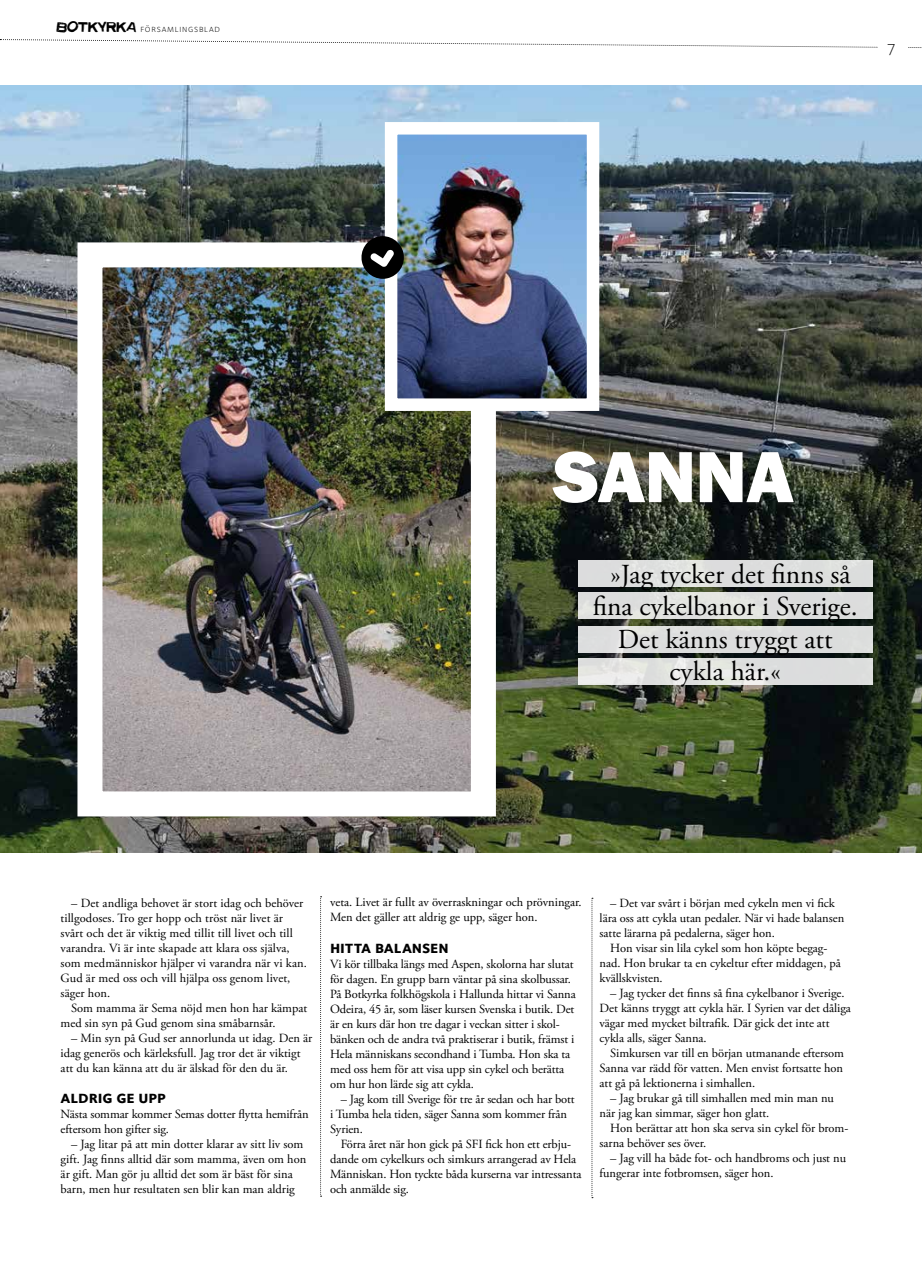
<style>
.page{position:relative;width:922px;height:1265px;background:#fff}
.page>*{position:absolute;margin:0;border:0;box-sizing:border-box;transform-origin:0 0}
.t1{font:800 75px "Franklin Gothic";letter-spacing:-.01em;color:#fff}
.t2{font:27.5px/32.5px "Adobe Garamond Pro";color:#000;text-align:center}
.t3{font:17.5px "Foundry Sterling Bold Expert";letter-spacing:-.01em;color:#000}
.t4{font:17.5px "Foundry Sterling Light OSF";color:#000}
.t5{font:12.5px/15px "Adobe Garamond Pro";letter-spacing:-.005em;color:#000}
.t6{font:10px "Foundry Sterling Light Expert";letter-spacing:.075em;color:#000}
.s1{font-family:"Crafty One";font-size:15px}
</style>
<div class="page">
<svg style="left:0;top:39px;width:922px;height:9px"></svg>
<div style="left:877px;top:36px;width:30px;height:25px;background:#fff"></div>
<img style="left:0;top:85px;width:921px;height:767px">
<img style="left:103px;top:268px;width:367px;height:522px">
<img style="left:398px;top:135px;width:188px;height:263px">
<svg style="left:320px;top:896px;width:1px;height:301px"></svg>
<svg style="left:591px;top:898px;width:2px;height:300px"></svg>
<svg style="left:578px;top:659px;width:294px;height:26px;background:#e1e2e0"></svg>
<div style="left:578px;top:593px;width:294px;height:26px;background:#dddedd"></div>
<div style="left:578px;top:627px;width:294px;height:26px;background:#dcdddd"></div>
<div style="left:578px;top:560px;width:294px;height:26px;background:#dcdddd"></div>
<img style="left:357px;top:232px;width:51px;height:51px">
<p class="t6" style="left:56px;top:23px;width:165px"><span class="s1">BOTKYRKA</span> församlingsblad</p>
<h3 class="t4" style="left:887px;top:37px;width:9px">7</h3>
<h1 class="t1" style="left:553px;top:428px;width:242px">SANNA</h1>
<h2 class="t2" style="left:592px;top:559px;width:266px">»Jag tycker det finns så fina cykelbanor i Sverige.<br>Det känns tryggt att cykla här.«</h2>
<p class="t5" style="left:61px;top:896px;width:248px;text-indent:11px">– Det andliga behovet är stort idag och behöver tillgodoses. Tro ger hopp och tröst när livet är svårt och det är viktig med tillit till livet och till varandra. Vi är inte skapade att klara oss själva, som medmänniskor hjälper vi varandra när vi kan.<br>Gud är med oss och vill hjälpa oss genom livet, säger hon.</p>
<p class="t5" style="left:61px;top:1001px;width:248px;text-indent:11px">Som mamma är Sema nöjd men hon har kämpat med sin syn på Gud genom sina småbarnsår.</p>
<p class="t5" style="left:61px;top:1031px;width:253px;text-indent:11px">– Min syn på Gud ser annorlunda ut idag. Den är idag generös och kärleksfull. Jag tror det är viktigt att du kan känna att du är älskad för den du är.</p>
<h3 class="t3" style="left:61px;top:1087px;width:107px">aldrig ge upp</h3>
<p class="t5" style="left:61px;top:1107px;width:249px">Nästa sommar kommer Semas dotter flytta hemifrån eftersom hon gifter sig.</p>
<p class="t5" style="left:61px;top:1137px;width:247px;text-indent:11px">– Jag litar på att min dotter klarar av sitt liv som gift. Jag finns alltid där som mamma, även om hon är gift. Man gör ju alltid det som är bäst för sina barn, men hur resultaten sen blir kan man aldrig</p>
<p class="t5" style="left:330px;top:895px;width:253px">veta. Livet är fullt av överraskningar och prövningar.<br>Men det gäller att aldrig ge upp, säger hon.</p>
<h3 class="t3" style="left:330px;top:936px;width:120px">hitta balansen</h3>
<p class="t5" style="left:330px;top:957px;width:247px">Vi kör tillbaka längs med Aspen, skolorna har slutat för dagen. En grupp barn väntar på sina skolbussar.<br>På Botkyrka folkhögskola i Hallunda hittar vi Sanna Odeira, 45 år, som läser kursen Svenska i butik. Det är en kurs där hon tre dagar i veckan sitter i skol&shy;bänken och de andra två praktiserar i butik, främst i Hela människans secondhand i Tumba. Hon ska ta med oss hem för att visa upp sin cykel och berätta om hur hon lärde sig att cykla.</p>
<p class="t5" style="left:330px;top:1092px;width:246px;text-indent:11px">– Jag kom till Sverige för tre år sedan och har bott i Tumba hela tiden, säger Sanna som kommer från<br>Syrien.</p>
<p class="t5" style="left:330px;top:1137px;width:253px;text-indent:11px">Förra året när hon gick på SFI fick hon ett erbju&shy;dande om cykelkurs och simkurs arrangerad av Hela Människan. Hon tyckte båda kurserna var intressanta och anmälde sig.</p>
<p class="t5" style="left:599px;top:896px;width:246px;text-indent:11px">– Det var svårt i början med cykeln men vi fick lära oss att cykla utan pedaler. När vi hade balansen satte lärarna på pedalerna, säger hon.</p>
<p class="t5" style="left:599px;top:941px;width:242px;text-indent:11px">Hon visar sin lila cykel som hon köpte begag&shy;nad. Hon brukar ta en cykeltur efter middagen, på kvällskvisten.</p>
<p class="t5" style="left:599px;top:986px;width:253px;text-indent:11px">– Jag tycker det finns så fina cykelbanor i Sverige.<br>Det känns tryggt att cykla här. I Syrien var det dåliga vägar med mycket biltrafik. Där gick det inte att cykla alls, säger Sanna.</p>
<p class="t5" style="left:599px;top:1046px;width:246px;text-align:justify;text-indent:11px">Simkursen var till en början utmanande eftersom Sanna var rädd för vatten. Men envist fortsatte hon att gå på lektionerna i simhallen.</p>
<p class="t5" style="left:599px;top:1091px;width:236px;text-indent:11px">– Jag brukar gå till simhallen med min man nu när jag kan simmar, säger hon glatt.</p>
<p class="t5" style="left:599px;top:1121px;width:250px;text-indent:11px">Hon berättar att hon ska serva sin cykel för brom&shy;sarna behöver ses över.</p>
<p class="t5" style="left:599px;top:1151px;width:248px;text-indent:11px">– Jag vill ha både fot- och handbroms och just nu fungerar inte fotbromsen, säger hon.</p>
</div>
